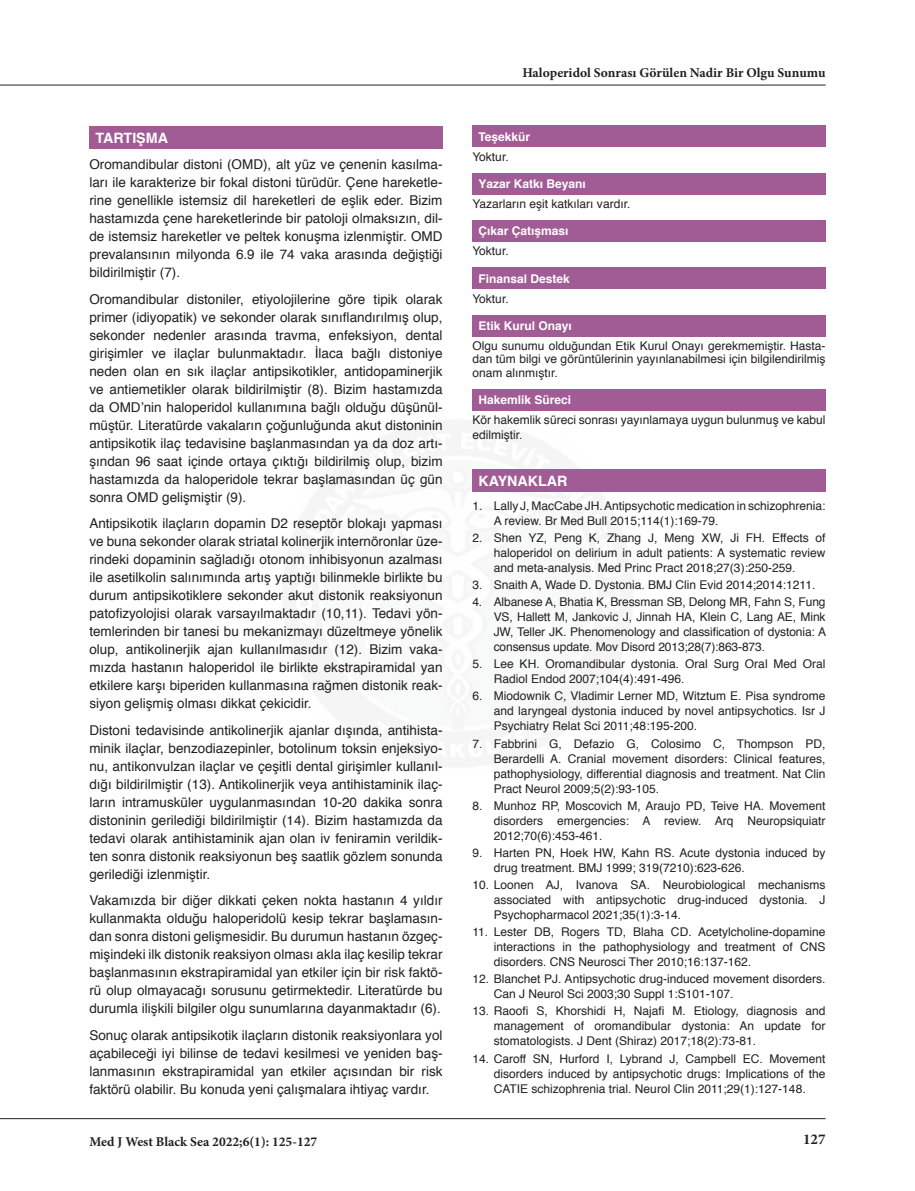
<style>
.page{position:relative;width:915px;height:1191px;background:#fff}
.page>*{position:absolute;margin:0;border:0;box-sizing:border-box;transform-origin:0 0}
.t1{font:700 15px "Minion Pro";color:#231f20}
.t2{font:700 14.25px "Helvetica";color:#fff}
.t3{font:13.5px/18px "Helvetica";color:#231f20;text-align:justify}
.t4{font:700 13.5px "Minion Pro";color:#231f20}
.t5{font:12px/15px "Helvetica";color:#231f20;text-align:justify}
.t6{font:700 12px "Helvetica";color:#fff}
</style>
<div class="page">
<hr style="left:0;top:85px;width:825px;height:1px;background:#231f20">
<hr style="left:0;top:1118px;width:825px;height:1px;background:#231f20">
<div style="left:472px;top:126px;width:353px;height:21px;background:#a15b95"></div>
<div style="left:472px;top:173px;width:353px;height:21px;background:#a15b95"></div>
<div style="left:472px;top:220px;width:353px;height:21px;background:#a15b95"></div>
<div style="left:472px;top:268px;width:353px;height:21px;background:#a15b95"></div>
<div style="left:472px;top:315px;width:353px;height:21px;background:#a15b95"></div>
<div style="left:472px;top:389px;width:353px;height:21px;background:#a15b95"></div>
<div style="left:472px;top:469px;width:353px;height:23px;background:#a15b95"></div>
<div style="left:89px;top:126px;width:353px;height:23px;background:#a15b95"></div>
<p class="t2" style="left:95px;top:126px;width:74px">TARTIŞMA</p>
<p class="t3" style="left:89px;top:156px;width:354px">Oromandibular distoni (OMD), alt yüz ve çenenin kasılma&shy;ları ile karakterize bir fokal distoni türüdür. Çene hareketle&shy;rine genellikle istemsiz dil hareketleri de eşlik eder. Bizim hastamızda çene hareketlerinde bir patoloji olmaksızın, dil&shy;de istemsiz hareketler ve peltek konuşma izlenmiştir. OMD prevalansının milyonda 6.9 ile 74 vaka arasında değiştiği bildirilmiştir (7).</p>
<p class="t3" style="left:89px;top:290px;width:354px">Oromandibular distoniler, etiyolojilerine göre tipik olarak primer (idiyopatik) ve sekonder olarak sınıflandırılmış olup, sekonder nedenler arasında travma, enfeksiyon, dental girişimler ve ilaçlar bulunmaktadır. İlaca bağlı distoniye neden olan en sık ilaçlar antipsikotikler, antidopaminerjik ve antiemetikler olarak bildirilmiştir (8). Bizim hastamızda da OMD’nin haloperidol kullanımına bağlı olduğu düşünül&shy;müştür. Literatürde vakaların çoğunluğunda akut distoninin antipsikotik ilaç tedavisine başlanmasından ya da doz artı&shy;şından 96 saat içinde ortaya çıktığı bildirilmiş olup, bizim hastamızda da haloperidole tekrar başlamasından üç gün sonra OMD gelişmiştir (9).</p>
<p class="t3" style="left:89px;top:515px;width:354px">Antipsikotik ilaçların dopamin D2 reseptör blokajı yapması ve buna sekonder olarak striatal kolinerjik internöronlar üze&shy;rindeki dopaminin sağladığı otonom inhibisyonun azalması ile asetilkolin salınımında artış yaptığı bilinmekle birlikte bu durum antipsikotiklere sekonder akut distonik reaksiyonun patofizyolojisi olarak varsayılmaktadır (10,11). Tedavi yön&shy;temlerinden bir tanesi bu mekanizmayı düzeltmeye yönelik olup, antikolinerjik ajan kullanılmasıdır (12). Bizim vaka&shy;mızda hastanın haloperidol ile birlikte ekstrapiramidal yan etkilere karşı biperiden kullanmasına rağmen distonik reak&shy;siyon gelişmiş olması dikkat çekicidir.</p>
<p class="t3" style="left:89px;top:721px;width:354px">Distoni tedavisinde antikolinerjik ajanlar dışında, antihista&shy;minik ilaçlar, benzodiazepinler, botolinum toksin enjeksiyo&shy;nu, antikonvulzan ilaçlar ve çeşitli dental girişimler kullanıl&shy;dığı bildirilmiştir (13). Antikolinerjik veya antihistaminik ilaç&shy;ların intramusküler uygulanmasından 10-20 dakika sonra distoninin gerilediği bildirilmiştir (14). Bizim hastamızda da tedavi olarak antihistaminik ajan olan iv feniramin verildik&shy;ten sonra distonik reaksiyonun beş saatlik gözlem sonunda gerilediği izlenmiştir.</p>
<p class="t3" style="left:89px;top:892px;width:354px">Vakamızda bir diğer dikkati çeken nokta hastanın 4 yıldır kullanmakta olduğu haloperidolü kesip tekrar başlamasın&shy;dan sonra distoni gelişmesidir. Bu durumun hastanın özgeç&shy;mişindeki ilk distonik reaksiyon olması akla ilaç kesilip tekrar başlanmasının ekstrapiramidal yan etkiler için bir risk faktö&shy;rü olup olmayacağı sorusunu getirmektedir. Literatürde bu durumla ilişkili bilgiler olgu sunumlarına dayanmaktadır (6).</p>
<p class="t3" style="left:89px;top:1026px;width:354px">Sonuç olarak antipsikotik ilaçların distonik reaksiyonlara yol açabileceği iyi bilinse de tedavi kesilmesi ve yeniden baş&shy;lanmasının ekstrapiramidal yan etkiler açısından bir risk faktörü olabilir. Bu konuda yeni çalışmalara ihtiyaç vardır.</p>
<p class="t4" style="left:89px;top:1132px;width:229px">Med J West Black Sea 2022;6(1): 125-127</p>
<p class="t4" style="left:522px;top:63px;width:305px">Haloperidol Sonrası Görülen Nadir Bir Olgu Sunumu</p>
<p class="t6" style="left:478px;top:127px;width:53px">Teşekkür</p>
<p class="t5" style="left:472px;top:149px;width:38px">Yoktur.</p>
<p class="t6" style="left:478px;top:174px;width:109px">Yazar Katkı Beyanı</p>
<p class="t5" style="left:472px;top:197px;width:159px">Yazarların eşit katkıları vardır.</p>
<p class="t6" style="left:478px;top:221px;width:92px">Çıkar Çatışması</p>
<p class="t5" style="left:472px;top:244px;width:38px">Yoktur.</p>
<p class="t6" style="left:478px;top:269px;width:93px">Finansal Destek</p>
<p class="t5" style="left:472px;top:291px;width:38px">Yoktur.</p>
<p class="t6" style="left:478px;top:316px;width:95px">Etik Kurul Onayı</p>
<p class="t5" style="left:472px;top:339px;width:354px;line-height:13.5px">Olgu sunumu olduğundan Etik Kurul Onayı gerekmemiştir. Hasta&shy;dan tüm bilgi ve görüntülerinin yayınlanabilmesi için bilgilendirilmiş onam alınmıştır.</p>
<p class="t6" style="left:478px;top:390px;width:94px">Hakemlik Süreci</p>
<p class="t5" style="left:472px;top:413px;width:354px">Kör hakemlik süreci sonrası yayınlamaya uygun bulunmuş ve kabul edilmiştir.</p>
<p class="t2" style="left:478px;top:470px;width:90px">KAYNAKLAR</p>
<p class="t5" style="left:493px;top:498px;width:333px;text-indent:-21px">1. Lally J, MacCabe JH. Antipsychotic medication in schizophrenia:<br>A review. Br Med Bull 2015;114(1):169-79.</p>
<p class="t5" style="left:493px;top:530px;width:333px;text-indent:-21px">2. Shen YZ, Peng K, Zhang J, Meng XW, Ji FH. Effects of haloperidol on delirium in adult patients: A systematic review and meta-analysis. Med Princ Pract 2018;27(3):250-259.</p>
<p class="t5" style="left:472px;top:577px;width:344px">3. Snaith A, Wade D. Dystonia. BMJ Clin Evid 2014;2014:1211.</p>
<p class="t5" style="left:493px;top:595px;width:334px;text-indent:-21px">4. Albanese A, Bhatia K, Bressman SB, Delong MR, Fahn S, Fung VS, Hallett M, Jankovic J, Jinnah HA, Klein C, Lang AE, Mink JW, Teller JK. Phenomenology and classification of dystonia: A consensus update. Mov Disord 2013;28(7):863-873.</p>
<p class="t5" style="left:493px;top:657px;width:333px;text-indent:-21px">5. Lee KH. Oromandibular dystonia. Oral Surg Oral Med Oral<br>Radiol Endod 2007;104(4):491-496.</p>
<p class="t5" style="left:493px;top:689px;width:333px;text-indent:-21px">6. Miodownik C, Vladimir Lerner MD, Witztum E. Pisa syndrome and laryngeal dystonia induced by novel antipsychotics. Isr J Psychiatry Relat Sci 2011;48:195-200.</p>
<p class="t5" style="left:493px;top:736px;width:333px;text-indent:-21px">7. Fabbrini G, Defazio G, Colosimo C, Thompson PD, Berardelli A. Cranial movement disorders: Clinical features, pathophysiology, differential diagnosis and treatment. Nat Clin Pract Neurol 2009;5(2):93-105.</p>
<p class="t5" style="left:493px;top:798px;width:333px;text-indent:-21px">8. Munhoz RP, Moscovich M, Araujo PD, Teive HA. Movement disorders emergencies: A review. Arq Neuropsiquiatr 2012;70(6):453-461.</p>
<p class="t5" style="left:493px;top:845px;width:333px;text-indent:-21px">9. Harten PN, Hoek HW, Kahn RS. Acute dystonia induced by drug treatment. BMJ 1999; 319(7210):623-626.</p>
<p class="t5" style="left:493px;top:877px;width:333px;text-indent:-21px">10. Loonen AJ, Ivanova SA. Neurobiological mechanisms associated with antipsychotic drug-induced dystonia. J Psychopharmacol 2021;35(1):3-14.</p>
<p class="t5" style="left:493px;top:924px;width:333px;text-indent:-21px">11. Lester DB, Rogers TD, Blaha CD. Acetylcholine-dopamine interactions in the pathophysiology and treatment of CNS disorders. CNS Neurosci Ther 2010;16:137-162.</p>
<p class="t5" style="left:493px;top:972px;width:333px;text-indent:-21px">12. Blanchet PJ. Antipsychotic drug-induced movement disorders.<br>Can J Neurol Sci 2003;30 Suppl 1:S101-107.</p>
<p class="t5" style="left:493px;top:1004px;width:333px;text-indent:-21px">13. Raoofi S, Khorshidi H, Najafi M. Etiology, diagnosis and management of oromandibular dystonia: An update for stomatologists. J Dent (Shiraz) 2017;18(2):73-81.</p>
<p class="t5" style="left:493px;top:1051px;width:333px;text-indent:-21px">14. Caroff SN, Hurford I, Lybrand J, Campbell EC. Movement disorders induced by antipsychotic drugs: Implications of the CATIE schizophrenia trial. Neurol Clin 2011;29(1):127-148.</p>
<p class="t1" style="left:802px;top:1128px;width:24px">127</p>
</div>
